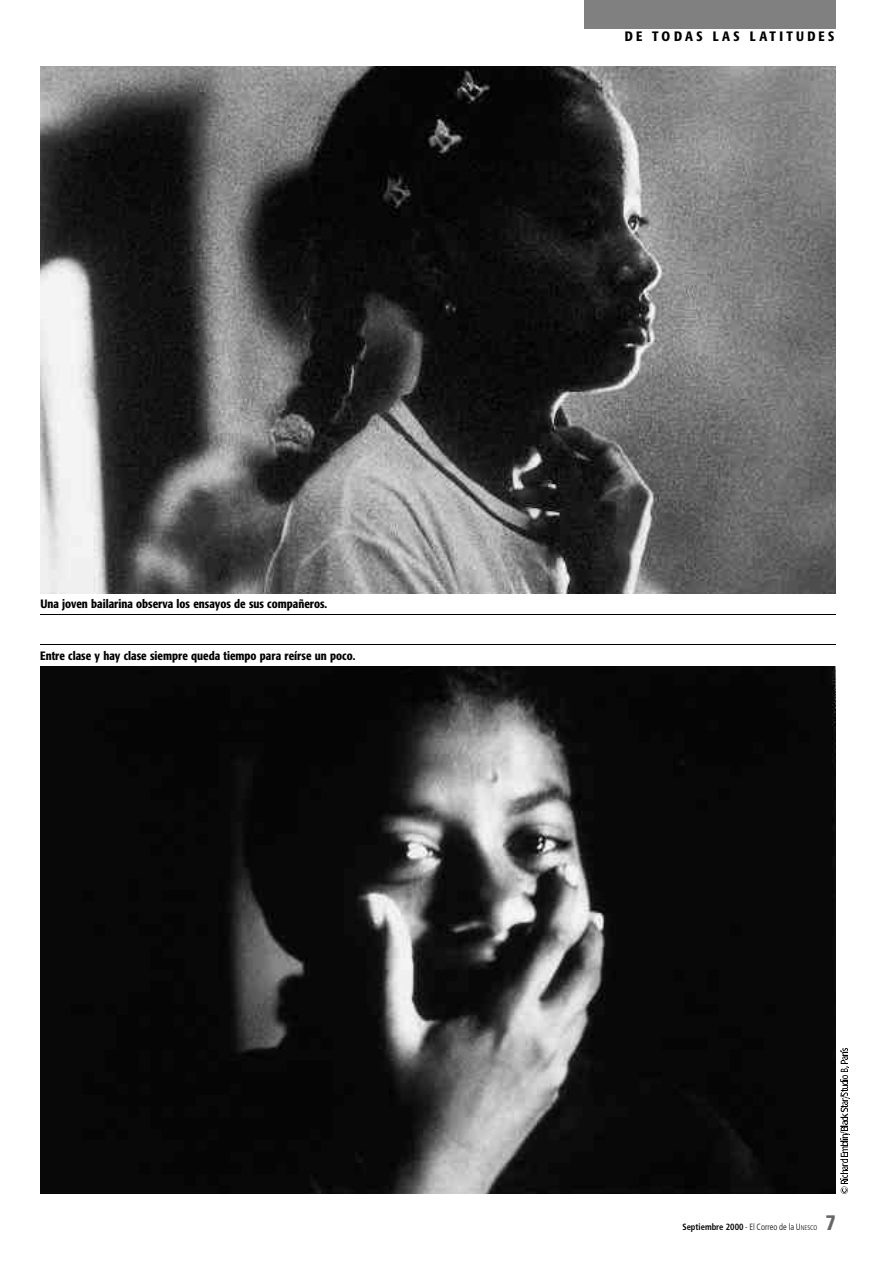
<style>
.page{position:relative;width:893px;height:1263px;background:#fff}
.page>*{position:absolute;margin:0;border:0;box-sizing:border-box;transform-origin:0 0}
.t1{font:900 condensed 21px "Frutiger";color:#666;scale:.95 1}
.t2{font:500 condensed 13.5px "Formata";letter-spacing:.25em;color:#000}
.t3{font:500 condensed 12px "Formata";color:#000}
.t4{font:700 condensed 9px "Frutiger";color:#000;scale:.95 1}
.s1{font-weight:300}
.s2{font-weight:300;font-size:6.75px}
</style>
<div class="page">
<div style="left:585px;top:0;width:251px;height:28px;background:#808080"></div>
<svg style="left:840px;top:1048px;width:9px;height:145px"></svg>
<hr style="left:40px;top:614px;width:796px;height:1px;background:#000">
<hr style="left:40px;top:644px;width:796px;height:1px;background:#000">
<img style="left:40px;top:67px;width:796px;height:527px">
<img style="left:40px;top:666px;width:796px;height:528px">
<p class="t3" style="left:40px;top:598px;width:288px">Una joven bailarina observa los ensayos de sus compañeros.</p>
<p class="t3" style="left:40px;top:650px;width:317px">Entre clase y hay clase siempre queda tiempo para reírse un poco.</p>
<p class="t2" style="left:624px;top:30px;width:211px">DE TODAS LAS LAT I T UDES</p>
<p class="t4" style="left:682px;top:1223px;width:144px">Septiembre 2000 <span class="s1">- El Correo de la U</span><span class="s2">NESCO</span></p>
<h1 class="t1" style="left:825px;top:1214px;width:12px">7</h1>
</div>
